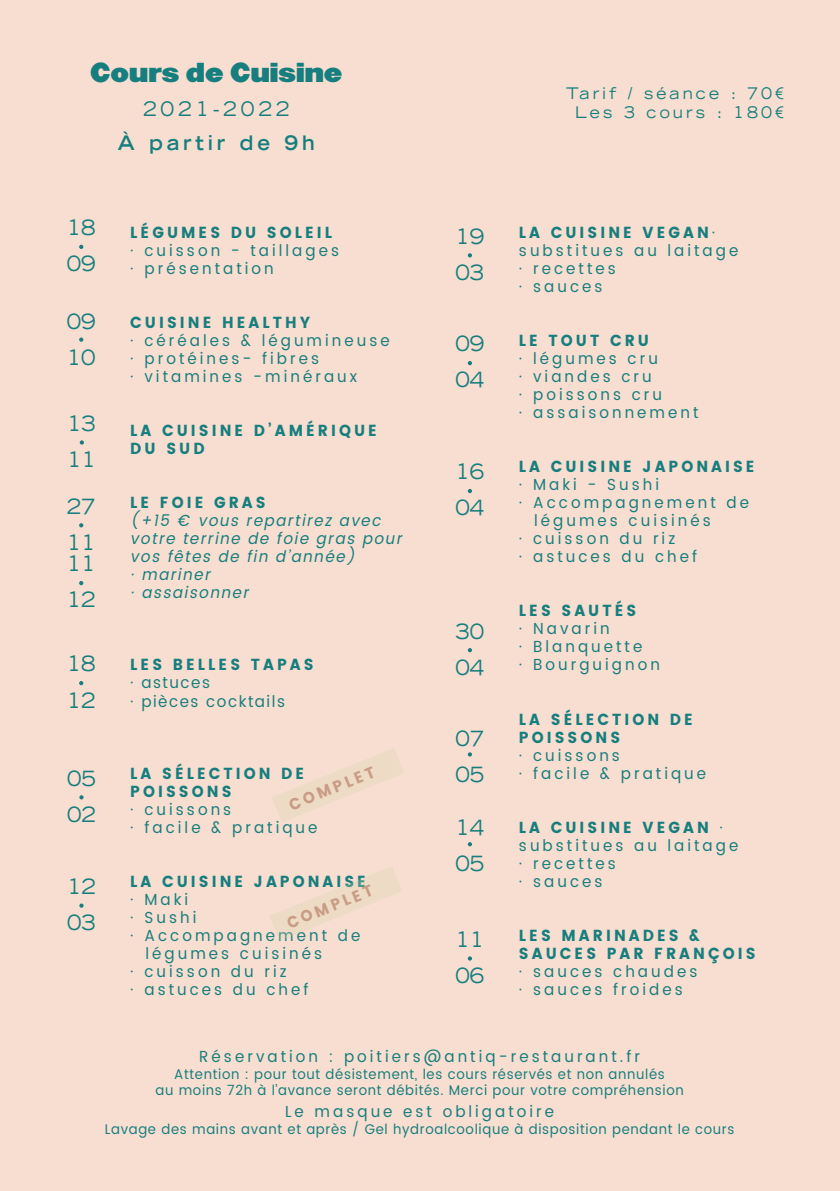
<style>
.page{position:relative;width:840px;height:1191px;background:#fff}
.page>*{position:absolute;margin:0;border:0;box-sizing:border-box;transform-origin:0 0}
.t1{font:24px "Champion HTF Heavyweight";color:#167e7e}
.t2{font:expanded 21px/36px "Trade Gothic LH";color:#167e7e;scale:.95 1}
.t3{font:700 expanded 20px "Trade Gothic LH";letter-spacing:.2em;color:#167e7e;scale:.95 1}
.t4{font:expanded 20px "Trade Gothic LH";letter-spacing:.2em;color:#167e7e;scale:.95 1}
.t5{font:16px/18px "Poppins";letter-spacing:.2em;color:#167e7e;scale:.95 1}
.t6{font:16px/18px "Poppins";letter-spacing:.2em;color:#167e7e;scale:.95 1}
.t7{font:italic 16px/18px "Poppins";color:#167e7e;scale:.95 1}
.t8{font:expanded 16px/19.2px "Trade Gothic LH";letter-spacing:.2em;color:#167e7e;text-align:center;scale:.95 1}
.t9{font:16px/18px "Poppins";letter-spacing:.1em;color:#167e7e;scale:.95 1}
.t10{font:16px "Poppins";color:#c89c85;scale:.95 1}
.t11{font:14px/16.8px "Poppins";letter-spacing:.05em;color:#167e7e;text-align:center;scale:.95 1}
.s1{font-family:"Century Gothic Pro";font-stretch:normal}
.s2{font-style:inherit}
</style>
<div class="page">
<div style="left:0;top:0;width:839px;height:1191px;background:#f8ded0"></div>
<svg style="left:79px;top:245px;width:4px;height:4px"></svg>
<svg style="left:79px;top:795px;width:5px;height:4px"></svg>
<svg style="left:79px;top:903px;width:5px;height:4px"></svg>
<svg style="left:467px;top:253px;width:5px;height:4px"></svg>
<svg style="left:467px;top:361px;width:5px;height:4px"></svg>
<svg style="left:467px;top:842px;width:5px;height:4px"></svg>
<svg style="left:467px;top:956px;width:5px;height:4px"></svg>
<svg style="left:79px;top:337px;width:4px;height:5px"></svg>
<svg style="left:79px;top:523px;width:4px;height:4px"></svg>
<svg style="left:80px;top:440px;width:4px;height:4px"></svg>
<svg style="left:79px;top:581px;width:4px;height:4px"></svg>
<svg style="left:79px;top:681px;width:4px;height:4px"></svg>
<svg style="left:467px;top:648px;width:5px;height:4px"></svg>
<svg style="left:467px;top:489px;width:5px;height:4px"></svg>
<svg style="left:467px;top:752px;width:5px;height:4px"></svg>
<h1 class="t1" style="left:90px;top:56px;width:253px">Cours de Cuisine</h1>
<p class="t4" style="left:143px;top:95px;width:156px">2021-2022</p>
<p class="t3" style="left:118px;top:129px;width:208px">À partir de 9h</p>
<h2 class="t2" style="left:67px;top:209px;width:32px">18<br>09</h2>
<h2 class="t2" style="left:67px;top:303px;width:32px">09<br>10</h2>
<h2 class="t2" style="left:67px;top:404px;width:32px">13<br>11</h2>
<h2 class="t2" style="left:67px;top:487px;width:32px">27<br>11</h2>
<h2 class="t2" style="left:67px;top:545px;width:32px">11<br>12</h2>
<h2 class="t2" style="left:67px;top:645px;width:32px">18<br>12</h2>
<h2 class="t2" style="left:67px;top:759px;width:32px">05<br>02</h2>
<h2 class="t2" style="left:67px;top:868px;width:32px">12<br>03</h2>
<p class="t6" style="left:130px;top:224px;width:214px">LÉGUMES DU SOLEIL</p>
<p class="t5" style="left:130px;top:242px;width:221px">· cuisson - taillages · présentation</p>
<p class="t6" style="left:130px;top:314px;width:191px">CUISINE HEALTHY</p>
<p class="t5" style="left:130px;top:332px;width:274px">· céréales &amp; légumineuse · protéines- fibres<br>· vitamines -minéraux</p>
<p class="t6" style="left:130px;top:422px;width:261px">LA CUISINE D’AMÉRIQUE<br>DU SUD</p>
<p class="t6" style="left:130px;top:494px;width:144px">LE FOIE GRAS</p>
<p class="t7" style="left:130px;top:512px;width:291px">(+15 € vous repartirez avec votre terrine de foie gras pour vos fêtes de fin d’année)<br>· mariner<br>· assaisonner</p>
<p class="t6" style="left:130px;top:656px;width:194px">LES BELLES TAPAS</p>
<p class="t9" style="left:130px;top:674px;width:164px">· astuces<br>· pièces cocktails</p>
<p class="t6" style="left:130px;top:764px;width:184px">LA SÉLECTION DE<br>POISSONS</p>
<p class="t5" style="left:130px;top:800px;width:198px">· cuissons<br>· facile &amp; pratique</p>
<p class="t6" style="left:130px;top:872px;width:249px">LA CUISINE JAPONAISE</p>
<p class="t5" style="left:130px;top:890px;width:62px">· Maki</p>
<p class="t5" style="left:130px;top:908px;width:71px">· Sushi</p>
<p class="t5" style="left:130px;top:926px;width:243px">· Accompagnement de</p>
<p class="t5" style="left:145px;top:944px;width:187px">légumes cuisinés</p>
<p class="t5" style="left:130px;top:962px;width:166px">· cuisson du riz</p>
<p class="t5" style="left:130px;top:980px;width:189px">· astuces du chef</p>
<p class="t10" style="left:286px;top:796px;width:97px;rotate:-22deg">COMPLET</p>
<p class="t10" style="left:284px;top:915px;width:97px;rotate:-22deg">COMPLET</p>
<p class="t8" style="left:566px;top:83px;width:230px">Tarif / séance : 70<span class="s1">€<br></span>Les 3 cours : 180<span class="s1">€</span></p>
<h2 class="t2" style="left:455px;top:218px;width:32px">19<br>03</h2>
<h2 class="t2" style="left:455px;top:325px;width:32px">09<br>04</h2>
<h2 class="t2" style="left:455px;top:453px;width:32px">16<br>04</h2>
<h2 class="t2" style="left:455px;top:612px;width:32px">30<br>04</h2>
<h2 class="t2" style="left:455px;top:719px;width:32px">07<br>05</h2>
<h2 class="t2" style="left:455px;top:809px;width:32px">14<br>05</h2>
<h2 class="t2" style="left:455px;top:920px;width:32px">11<br>06</h2>
<p class="t5" style="left:518px;top:224px;width:232px"><span class="s2">LA CUISINE VEGAN</span>· substitues au laitage · recettes<br>· sauces</p>
<p class="t6" style="left:518px;top:332px;width:138px">LE TOUT CRU</p>
<p class="t5" style="left:518px;top:350px;width:190px">· légumes cru<br>· viandes cru<br>· poissons cru<br>· assaisonnement</p>
<p class="t6" style="left:518px;top:458px;width:249px">LA CUISINE JAPONAISE</p>
<p class="t5" style="left:518px;top:476px;width:149px">· Maki - Sushi</p>
<p class="t5" style="left:518px;top:494px;width:243px">· Accompagnement de</p>
<p class="t5" style="left:534px;top:512px;width:187px">légumes cuisinés</p>
<p class="t5" style="left:518px;top:530px;width:166px">· cuisson du riz</p>
<p class="t5" style="left:518px;top:548px;width:189px">· astuces du chef</p>
<p class="t6" style="left:518px;top:602px;width:125px">LES SAUTÉS</p>
<p class="t5" style="left:518px;top:620px;width:150px">· Navarin<br>· Blanquette<br>· Bourguignon</p>
<p class="t6" style="left:518px;top:710px;width:184px">LA SÉLECTION DE<br>POISSONS</p>
<p class="t5" style="left:518px;top:746px;width:198px">· cuissons<br>· facile &amp; pratique</p>
<p class="t5" style="left:518px;top:818px;width:232px"><span class="s2">LA CUISINE VEGAN</span> · substitues au laitage · recettes<br>· sauces</p>
<p class="t6" style="left:518px;top:926px;width:250px">LES MARINADES &amp;<br>SAUCES PAR FRANÇOIS</p>
<p class="t5" style="left:518px;top:962px;width:189px">· sauces chaudes · sauces froides</p>
<p class="t5" style="left:199px;top:1047px;width:465px">Réservation : poitiers@antiq-restaurant.fr</p>
<p class="t11" style="left:155px;top:1065px;width:557px">Attention : pour tout désistement, les cours réservés et non annulés<br>au moins 72h à l’avance seront débités. Merci pour votre compréhension</p>
<p class="t5" style="left:285px;top:1103px;width:285px">Le masque est obligatoire</p>
<p class="t11" style="left:105px;top:1121px;width:664px">Lavage des mains avant et après / Gel hydroalcoolique à disposition pendant le cours</p>
</div>
